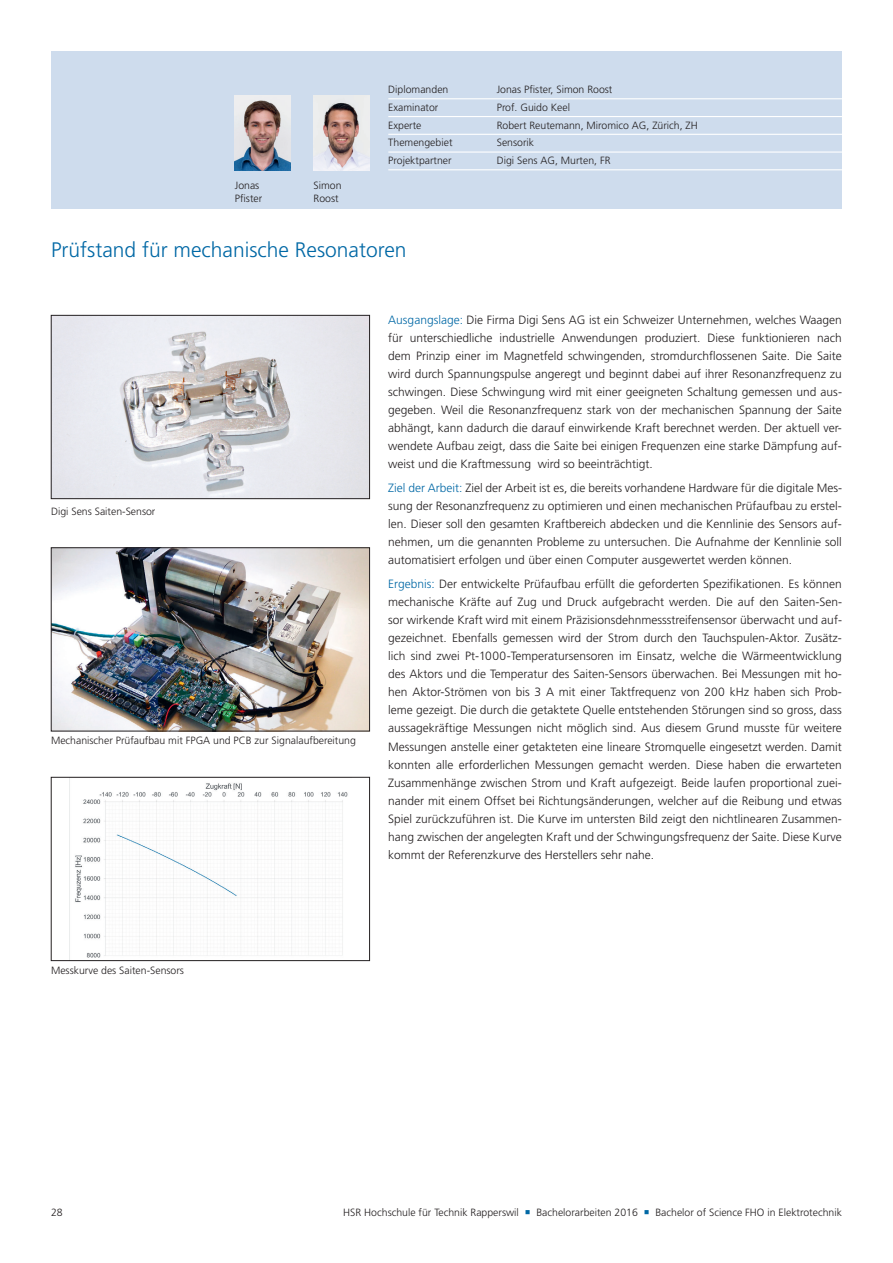
<style>
.page{position:relative;width:893px;height:1263px;background:#fff}
.page>*{position:absolute;margin:0;border:0;box-sizing:border-box;transform-origin:0 0}
.t1{font:300 21px "Frutiger LT Pro";color:#0068a5}
.t2{font:300 12px/18px "Frutiger LT Pro";color:#231f20;text-align:justify}
.t3{font:300 10.5px/13.5px "Frutiger LT Pro";color:#231f20}
.s1{color:#0068a5}
</style>
<div class="page">
<div style="left:51px;top:51px;width:791px;height:157px;background:#cedced"></div>
<img style="left:53px;top:317px;width:315px;height:180px">
<div style="left:51px;top:315px;width:319px;height:184px;border:1px solid #231f20"></div>
<img style="left:53px;top:549px;width:315px;height:180px">
<div style="left:51px;top:547px;width:319px;height:184px;border:1px solid #231f20"></div>
<img style="left:69px;top:779px;width:279px;height:180px">
<div style="left:51px;top:777px;width:319px;height:184px;border:1px solid #231f20"></div>
<hr style="left:388px;top:98px;width:454px;height:1px;background:#fff">
<hr style="left:388px;top:116px;width:454px;height:1px;background:#fff">
<hr style="left:388px;top:134px;width:454px;height:1px;background:#fff">
<hr style="left:388px;top:151px;width:454px;height:2px;background:#fff">
<hr style="left:388px;top:169px;width:454px;height:1px;background:#fff">
<img style="left:235px;top:95px;width:56px;height:75px">
<img style="left:314px;top:95px;width:56px;height:75px">
<p class="t3" style="left:235px;top:178px;width:29px">Jonas<br>Pfister</p>
<p class="t3" style="left:314px;top:178px;width:30px">Simon<br>Roost</p>
<p class="t3" style="left:388px;top:83px;width:62px">Diplomanden</p>
<p class="t3" style="left:497px;top:83px;width:117px">Jonas Pfister, Simon Roost</p>
<p class="t3" style="left:388px;top:101px;width:52px">Examinator</p>
<p class="t3" style="left:497px;top:101px;width:75px">Prof. Guido Keel</p>
<p class="t3" style="left:388px;top:118px;width:35px">Experte</p>
<p class="t3" style="left:497px;top:118px;width:203px">Robert Reutemann, Miromico AG, Zürich, ZH</p>
<p class="t3" style="left:388px;top:136px;width:66px">Themengebiet</p>
<p class="t3" style="left:497px;top:136px;width:39px">Sensorik</p>
<p class="t3" style="left:388px;top:154px;width:65px">Projektpartner</p>
<p class="t3" style="left:497px;top:154px;width:115px">Digi Sens AG, Murten, FR</p>
<h1 class="t1" style="left:51px;top:237px;width:357px">Prüfstand für mechanische Resonatoren</h1>
<p class="t3" style="left:51px;top:504px;width:106px">Digi Sens Saiten-Sensor</p>
<p class="t3" style="left:51px;top:734px;width:306px">Mechanischer Prüfaufbau mit FPGA und PCB zur Signalaufbereitung</p>
<p class="t2" style="left:388px;top:311px;width:455px"><span class="s1">Ausgangslage:</span> Die Firma Digi Sens AG ist ein Schweizer Unternehmen, welches Waagen für unterschiedliche industrielle Anwendungen produziert. Diese funktionieren nach dem Prinzip einer im Magnetfeld schwingenden, stromdurchflossenen Saite. Die Saite wird durch Spannungspulse angeregt und beginnt dabei auf ihrer Resonanzfrequenz zu schwingen. Diese Schwingung wird mit einer geeigneten Schaltung gemessen und aus&shy;gegeben. Weil die Resonanzfrequenz stark von der mechanischen Spannung der Saite abhängt, kann dadurch die darauf einwirkende Kraft berechnet werden. Der aktuell ver&shy;wendete Aufbau zeigt, dass die Saite bei einigen Frequenzen eine starke Dämpfung auf&shy;weist und die Kraftmessung wird so beeinträchtigt.</p>
<p class="t2" style="left:388px;top:479px;width:455px"><span class="s1">Ziel der Arbeit:</span> Ziel der Arbeit ist es, die bereits vorhandene Hardware für die digitale Mes&shy;sung der Resonanzfrequenz zu optimieren und einen mechanischen Prüfaufbau zu erstel&shy;len. Dieser soll den gesamten Kraftbereich abdecken und die Kennlinie des Sensors auf&shy;nehmen, um die genannten Probleme zu untersuchen. Die Aufnahme der Kennlinie soll automatisiert erfolgen und über einen Computer ausgewertet werden können.</p>
<p class="t2" style="left:388px;top:575px;width:455px"><span class="s1">Ergebnis:</span> Der entwickelte Prüfaufbau erfüllt die geforderten Spezifikationen. Es können mechanische Kräfte auf Zug und Druck aufgebracht werden. Die auf den Saiten-Sen&shy;sor wirkende Kraft wird mit einem Präzisionsdehnmessstreifensensor überwacht und auf&shy;gezeichnet. Ebenfalls gemessen wird der Strom durch den Tauchspulen-Aktor. Zusätz&shy;lich sind zwei Pt-1000-Temperatursensoren im Einsatz, welche die Wärmeentwicklung des Aktors und die Temperatur des Saiten-Sensors überwachen. Bei Messungen mit ho&shy;hen Aktor-Strömen von bis 3 A mit einer Taktfrequenz von 200 kHz haben sich Prob&shy;leme gezeigt. Die durch die getaktete Quelle entstehenden Störungen sind so gross, dass aussagekräftige Messungen nicht möglich sind. Aus diesem Grund musste für weitere Messungen anstelle einer getakteten eine lineare Stromquelle eingesetzt werden. Damit konnten alle erforderlichen Messungen gemacht werden. Diese haben die erwarteten Zusammenhänge zwischen Strom und Kraft aufgezeigt. Beide laufen proportional zuei&shy;nander mit einem Offset bei Richtungsänderungen, welcher auf die Reibung und etwas Spiel zurückzuführen ist. Die Kurve im untersten Bild zeigt den nichtlinearen Zusammen&shy;hang zwischen der angelegten Kraft und der Schwingungsfrequenz der Saite. Diese Kurve kommt der Referenzkurve des Herstellers sehr nahe.</p>
<p class="t3" style="left:51px;top:963px;width:135px">Messkurve des Saiten-Sensors</p>
<p class="t3" style="left:51px;top:1206px;width:13px">28</p>
<p class="t3" style="left:343px;top:1206px;width:500px">HSR Hochschule für Technik Rapperswil <span class="s1">○</span> Bachelorarbeiten 2016 <span class="s1">○</span> Bachelor of Science FHO in Elektrotechnik</p>
</div>
